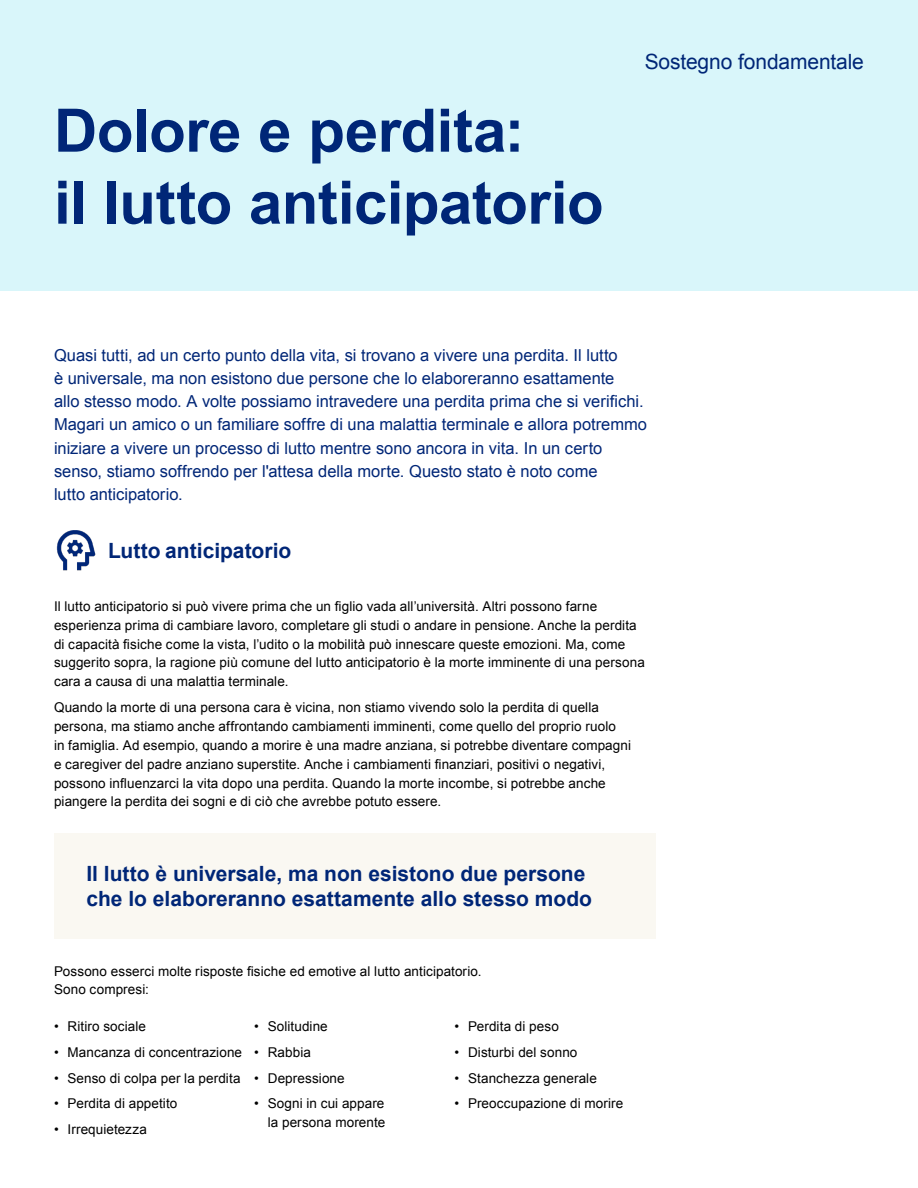
<style>
.page{position:relative;width:918px;height:1188px;background:#fff}
.page>*{position:absolute;margin:0;border:0;box-sizing:border-box;transform-origin:0 0}
.Headline{font:700 60px/72px "Arial";letter-spacing:-.01em;color:#002677}
.Subhead{font:700 21px/25.2px "Arial";color:#002677}
.Product_label_-_Right_aligned{font:21px "Arial";letter-spacing:-.005em;color:#002677}
.Intro{font:16.5px/23.1px "Arial";color:#002677}
.Body{font:13.5px/18.9px "Arial";letter-spacing:.005em;color:#000}
</style>
<div class="page">
<div style="left:0;top:0;width:918px;height:290px;background:#d9f6fa"></div>
<img style="left:56px;top:530px;width:40px;height:41px">
<div style="left:54px;top:833px;width:602px;height:106px;background:#faf8f2"></div>
<p class="Headline" style="left:54px;top:97px;width:551px">Dolore e perdita:<br>il lutto anticipatorio</p>
<p class="Product_label_-_Right_aligned" style="left:645px;top:48px;width:221px">Sostegno fondamentale</p>
<p class="Intro" style="left:54px;top:344px;width:595px">Quasi tutti, ad un certo punto della vita, si trovano a vivere una perdita. Il lutto<br>è universale, ma non esistono due persone che lo elaboreranno esattamente<br>allo stesso modo. A volte possiamo intravedere una perdita prima che si verifichi.<br>Magari un amico o un familiare soffre di una malattia terminale e allora potremmo iniziare a vivere un processo di lutto mentre sono ancora in vita. In un certo senso, stiamo soffrendo per l'attesa della morte. Questo stato è noto come<br>lutto anticipatorio.</p>
<p class="Subhead" style="left:108px;top:539px;width:185px">Lutto anticipatorio</p>
<p class="Body" style="left:54px;top:597px;width:592px">Il lutto anticipatorio si può vivere prima che un figlio vada all’università. Altri possono farne esperienza prima di cambiare lavoro, completare gli studi o andare in pensione. Anche la perdita di capacità fisiche come la vista, l’udito o la mobilità può innescare queste emozioni. Ma, come suggerito sopra, la ragione più comune del lutto anticipatorio è la morte imminente di una persona cara a causa di una malattia terminale.</p>
<p class="Body" style="left:54px;top:698px;width:579px">Quando la morte di una persona cara è vicina, non stiamo vivendo solo la perdita di quella persona, ma stiamo anche affrontando cambiamenti imminenti, come quello del proprio ruolo<br>in famiglia. Ad esempio, quando a morire è una madre anziana, si potrebbe diventare compagni e caregiver del padre anziano superstite. Anche i cambiamenti finanziari, positivi o negativi, possono influenzarci la vita dopo una perdita. Quando la morte incombe, si potrebbe anche piangere la perdita dei sogni e di ciò che avrebbe potuto essere.</p>
<p class="Subhead" style="left:86px;top:862px;width:507px">Il lutto è universale, ma non esistono due persone che lo elaboreranno esattamente allo stesso modo</p>
<p class="Body" style="left:54px;top:962px;width:429px">Possono esserci molte risposte fisiche ed emotive al lutto anticipatorio.<br>Sono compresi:</p>
<p class="Body" style="left:54px;top:1017px;width:94px">• Ritiro sociale</p>
<p class="Body" style="left:54px;top:1043px;width:190px">• Mancanza di concentrazione</p>
<p class="Body" style="left:54px;top:1069px;width:188px">• Senso di colpa per la perdita</p>
<p class="Body" style="left:54px;top:1094px;width:125px">• Perdita di appetito</p>
<p class="Body" style="left:54px;top:1120px;width:94px">• Irrequietezza</p>
<p class="Body" style="left:254px;top:1017px;width:75px">• Solitudine</p>
<p class="Body" style="left:254px;top:1043px;width:58px">• Rabbia</p>
<p class="Body" style="left:254px;top:1069px;width:92px">• Depressione</p>
<p class="Body" style="left:254px;top:1094px;width:133px;text-align:right">• Sogni in cui appare la persona morente</p>
<p class="Body" style="left:454px;top:1017px;width:106px">• Perdita di peso</p>
<p class="Body" style="left:454px;top:1043px;width:124px">• Disturbi del sonno</p>
<p class="Body" style="left:454px;top:1069px;width:144px">• Stanchezza generale</p>
<p class="Body" style="left:454px;top:1094px;width:170px">• Preoccupazione di morire</p>
</div>
